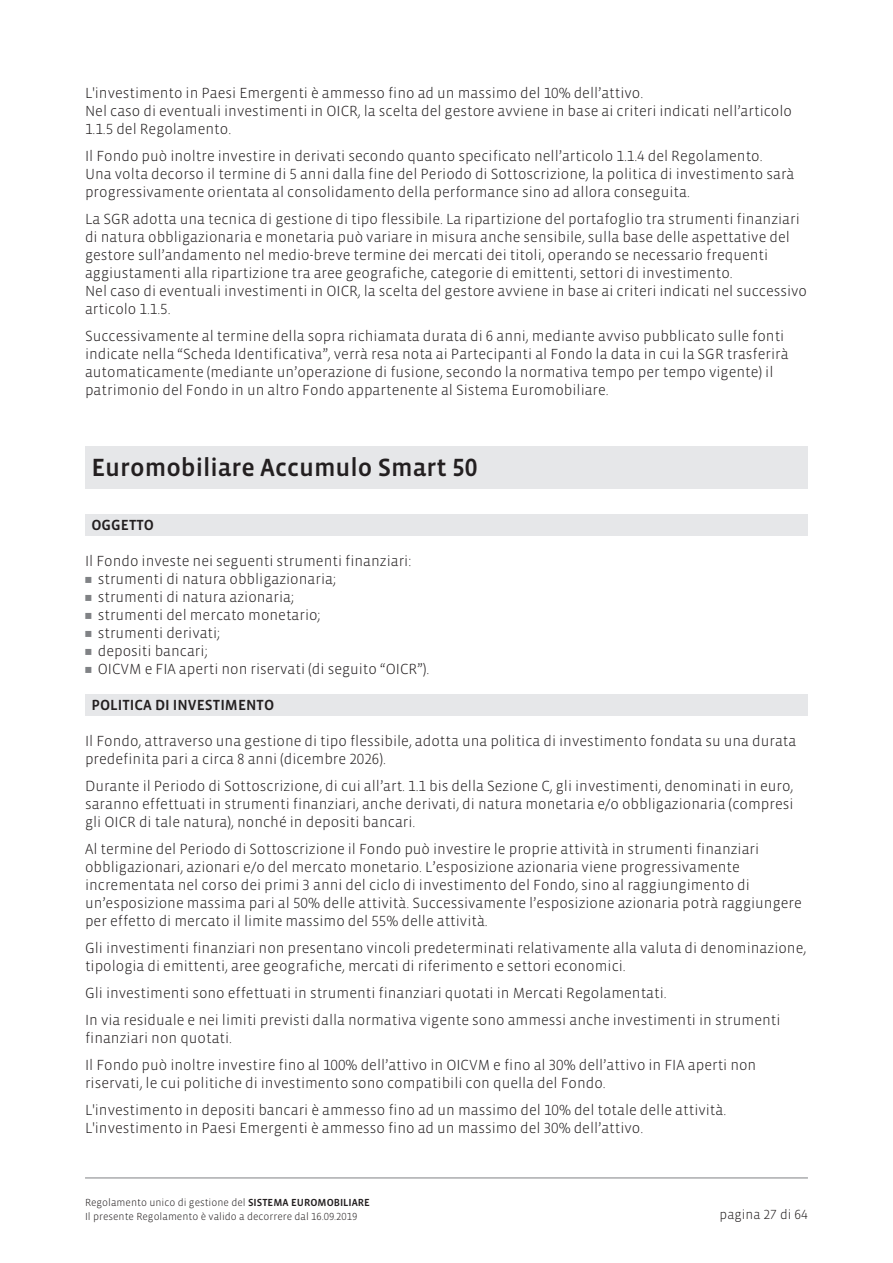
<style>
.page{position:relative;width:893px;height:1263px;background:#fff}
.page>*{position:absolute;margin:0;border:0;box-sizing:border-box;transform-origin:0 0}
.t1{font:500 25.5px "Vista Sans OTCE";color:#231f20}
.t2{font:300 15px/18px "Vista Sans OTCE";color:#231f20}
.t3{font:500 15px "Vista Sans OTCE";color:#231f20}
.t4{font:300 13.5px "Vista Sans OTCE";color:#231f20}
.t5{font:300 10.5px/13.5px "Vista Sans OTCE";color:#231f20}
.s1{font-family:"Universal Newswith Comm Pi";font-weight:400;font-size:12px;color:#808285}
.s2{font-weight:500}
</style>
<div class="page">
<div style="left:85px;top:514px;width:723px;height:21px;background:#e6e7e9"></div>
<div style="left:85px;top:694px;width:723px;height:22px;background:#e6e7e9"></div>
<div style="left:85px;top:446px;width:723px;height:42px;background:#e6e7e9"></div>
<hr style="left:85px;top:1177px;width:723px;height:1px;background:#808285">
<p class="t2" style="left:85px;top:85px;width:708px">L'investimento in Paesi Emergenti è ammesso fino ad un massimo del 10% dell’attivo.<br>Nel caso di eventuali investimenti in OICR, la scelta del gestore avviene in base ai criteri indicati nell’articolo<br>1.1.5 del Regolamento.</p>
<p class="t2" style="left:85px;top:148px;width:711px">Il Fondo può inoltre investire in derivati secondo quanto specificato nell’articolo 1.1.4 del Regolamento.<br>Una volta decorso il termine di 5 anni dalla fine del Periodo di Sottoscrizione, la politica di investimento sarà progressivamente orientata al consolidamento della performance sino ad allora conseguita.</p>
<p class="t2" style="left:85px;top:211px;width:724px">La SGR adotta una tecnica di gestione di tipo flessibile. La ripartizione del portafoglio tra strumenti finanziari di natura obbligazionaria e monetaria può variare in misura anche sensibile, sulla base delle aspettative del gestore sull’andamento nel medio-breve termine dei mercati dei titoli, operando se necessario frequenti aggiustamenti alla ripartizione tra aree geografiche, categorie di emittenti, settori di investimento.<br>Nel caso di eventuali investimenti in OICR, la scelta del gestore avviene in base ai criteri indicati nel successivo articolo 1.1.5.</p>
<p class="t2" style="left:85px;top:328px;width:705px">Successivamente al termine della sopra richiamata durata di 6 anni, mediante avviso pubblicato sulle fonti indicate nella “Scheda Identificativa”, verrà resa nota ai Partecipanti al Fondo la data in cui la SGR trasferirà automaticamente (mediante un’operazione di fusione, secondo la normativa tempo per tempo vigente) il patrimonio del Fondo in un altro Fondo appartenente al Sistema Euromobiliare.</p>
<h1 class="t1" style="left:91px;top:455px;width:388px">Euromobiliare Accumulo Smart 50</h1>
<p class="t3" style="left:91px;top:518px;width:64px">OGGETTO</p>
<p class="t2" style="left:85px;top:553px;width:328px">Il Fondo investe nei seguenti strumenti finanziari:</p>
<p class="t2" style="left:85px;top:571px;width:252px"><span class="s1">-</span> strumenti di natura obbligazionaria;</p>
<p class="t2" style="left:85px;top:589px;width:210px"><span class="s1">-</span> strumenti di natura azionaria;</p>
<p class="t2" style="left:85px;top:607px;width:237px"><span class="s1">-</span> strumenti del mercato monetario;</p>
<p class="t2" style="left:85px;top:625px;width:137px"><span class="s1">-</span> strumenti derivati;</p>
<p class="t2" style="left:85px;top:643px;width:124px"><span class="s1">-</span> depositi bancari;</p>
<p class="t2" style="left:85px;top:661px;width:346px"><span class="s1">-</span> OICVM e FIA aperti non riservati (di seguito “OICR”).</p>
<p class="t3" style="left:91px;top:698px;width:184px">POLITICA DI INVESTIMENTO</p>
<p class="t2" style="left:85px;top:733px;width:713px">Il Fondo, attraverso una gestione di tipo flessibile, adotta una politica di investimento fondata su una durata predefinita pari a circa 8 anni (dicembre 2026).</p>
<p class="t2" style="left:85px;top:778px;width:710px;text-align:justify">Durante il Periodo di Sottoscrizione, di cui all’art. 1.1 bis della Sezione C, gli investimenti, denominati in euro, saranno effettuati in strumenti finanziari, anche derivati, di natura monetaria e/o obbligazionaria (compresi gli OICR di tale natura), nonché in depositi bancari.</p>
<p class="t2" style="left:85px;top:841px;width:718px">Al termine del Periodo di Sottoscrizione il Fondo può investire le proprie attività in strumenti finanziari obbligazionari, azionari e/o del mercato monetario. L’esposizione azionaria viene progressivamente incrementata nel corso dei primi 3 anni del ciclo di investimento del Fondo, sino al raggiungimento di un’esposizione massima pari al 50% delle attività. Successivamente l’esposizione azionaria potrà raggiungere per effetto di mercato il limite massimo del 55% delle attività.</p>
<p class="t2" style="left:85px;top:940px;width:723px">Gli investimenti finanziari non presentano vincoli predeterminati relativamente alla valuta di denominazione, tipologia di emittenti, aree geografiche, mercati di riferimento e settori economici.</p>
<p class="t2" style="left:85px;top:980px;width:697px;line-height:27px">Gli investimenti sono effettuati in strumenti finanziari quotati in Mercati Regolamentati.<br>In via residuale e nei limiti previsti dalla normativa vigente sono ammessi anche investimenti in strumenti</p>
<p class="t2" style="left:85px;top:1025px;width:673px;line-height:27px">finanziari non quotati.<br>Il Fondo può inoltre investire fino al 100% dell’attivo in OICVM e fino al 30% dell’attivo in FIA aperti non</p>
<p class="t2" style="left:85px;top:1070px;width:643px;line-height:27px">riservati, le cui politiche di investimento sono compatibili con quella del Fondo.<br>L'investimento in depositi bancari è ammesso fino ad un massimo del 10% del totale delle attività.</p>
<p class="t2" style="left:85px;top:1120px;width:560px">L'investimento in Paesi Emergenti è ammesso fino ad un massimo del 30% dell’attivo.</p>
<p class="t5" style="left:85px;top:1196px;width:286px">Regolamento unico di gestione del <span class="s2">SISTEMA EUROMOBILIARE<br></span>Il presente Regolamento è valido a decorrere dal 16.09.2019</p>
<p class="t4" style="left:720px;top:1209px;width:90px">pagina 27 di 64</p>
</div>
